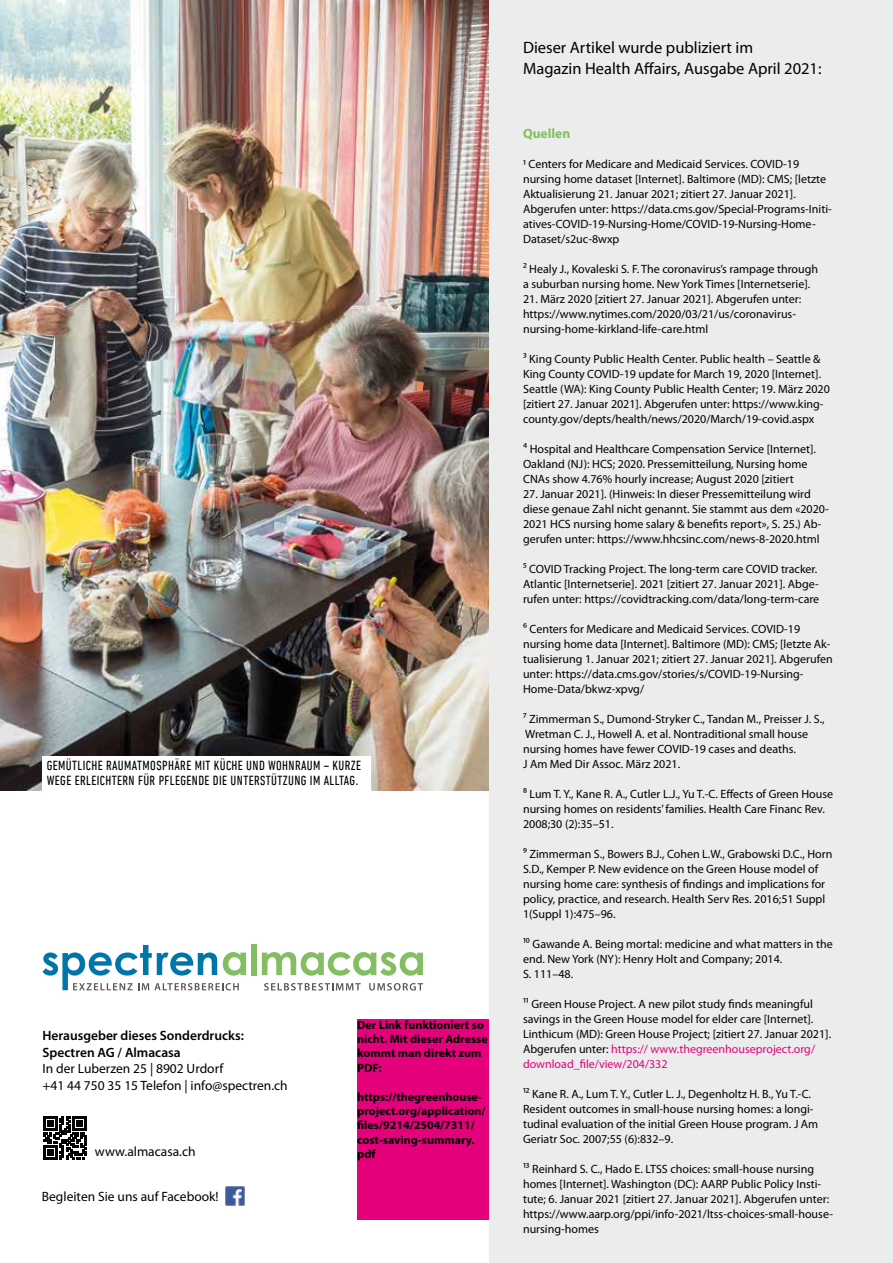
<style>
.page{position:relative;width:893px;height:1263px;background:#fff}
.page>*{position:absolute;margin:0;border:0;box-sizing:border-box;transform-origin:0 0}
.t1{font:16.5px/21px "Myriad Pro";color:#000}
.t2{font:13.5px/16.5px "Myriad Pro";color:#000}
.t3{font:condensed 13.5px/15px "DIN Next LT Pro";letter-spacing:.03em;color:#000}
.t4{font:600 13.5px/16.5px "Myriad Pro";color:#000}
.t5{font:700 13.5px "Myriad Pro";color:#83bf62}
.t6{font:12px/15px "Myriad Pro";color:#000}
.t7{font:700 12px/14.4px "Myriad Pro";color:#000}
.s1{color:#e5007c}
</style>
<div class="page">
<div style="left:489px;top:0;width:404px;height:1263px;background:#ebecec"></div>
<img style="left:0;top:0;width:489px;height:791px">
<div style="left:43px;top:756px;width:328px;height:36px;background:#fff"></div>
<div style="left:251px;top:944px;width:6px;height:31px;background:#83bf62"></div>
<svg style="left:262px;top:952px;width:161px;height:24px"></svg>
<svg style="left:264px;top:983px;width:97px;height:7px"></svg>
<svg style="left:369px;top:983px;width:54px;height:7px"></svg>
<svg style="left:43px;top:945px;width:203px;height:45px"></svg>
<svg style="left:43px;top:1116px;width:44px;height:44px"></svg>
<img style="left:226px;top:1186px;width:18px;height:19px">
<div style="left:357px;top:1019px;width:132px;height:201px;background:#e5007c"></div>
<p class="t3" style="left:47px;top:758px;width:316px">GEMÜTLICHE RAUMATMOSPHÄRE MIT KÜCHE UND WOHNRAUM – KURZE<br>WEGE ERLEICHTERN FÜR PFLEGENDE DIE UNTERSTÜTZUNG IM ALLTAG.</p>
<p class="t4" style="left:43px;top:1027px;width:203px">Herausgeber dieses Sonderdrucks:<br>Spectren AG / Almacasa</p>
<p class="t2" style="left:43px;top:1060px;width:247px">In der Luberzen 25 | 8902 Urdorf<br>+41 44 750 35 15 Telefon | info@spectren.ch</p>
<p class="t2" style="left:95px;top:1143px;width:102px">www.almacasa.ch</p>
<p class="t2" style="left:42px;top:1187px;width:178px">Begleiten Sie uns auf Facebook!</p>
<p class="t7" style="left:357px;top:1017px;width:132px">Der Link funktioniert so nicht. Mit dieser Adresse kommt man direkt zum<br>PDF:</p>
<p class="t7" style="left:357px;top:1089px;width:130px">https://thegreenhouse&shy;project.org/application/ files/9214/2504/7311/ cost-saving-summary. pdf</p>
<h1 class="t1" style="left:523px;top:36px;width:300px">Dieser Artikel wurde publiziert im<br>Magazin Health Affairs, Ausgabe April 2021:</h1>
<p class="t5" style="left:523px;top:124px;width:49px">Quellen</p>
<p class="t6" style="left:523px;top:156px;width:310px">1 Centers for Medicare and Medicaid Services. COVID-19 nursing home dataset [Internet]. Baltimore (MD): CMS; [letzte Aktualisierung 21. Januar 2021; zitiert 27. Januar 2021].<br>Abgerufen unter: https://data.cms.gov/Special-Programs-Initi&shy;atives-COVID-19-Nursing-Home/COVID-19-Nursing-Home-Dataset/s2uc-8wxp</p>
<p class="t6" style="left:523px;top:261px;width:297px">² Healy J., Kovaleski S. F. The coronavirus’s rampage through a suburban nursing home. New York Times [Internetserie].</p>
<p class="t6" style="left:523px;top:291px;width:280px">21. März 2020 [zitiert 27. Januar 2021]. Abgerufen unter: https://www.nytimes.com/2020/03/21/us/coronavirus&shy;nursing-home-kirkland-life-care.html</p>
<p class="t6" style="left:523px;top:351px;width:308px">³ King County Public Health Center. Public health – Seattle &amp; King County COVID-19 update for March 19, 2020 [Internet].<br>Seattle (WA): King County Public Health Center; 19. März 2020 [zitiert 27. Januar 2021]. Abgerufen unter: https://www.king&shy;county.gov/depts/health/news/2020/March/19-covid.aspx</p>
<p class="t6" style="left:523px;top:441px;width:295px">⁴ Hospital and Healthcare Compensation Service [Internet].<br>Oakland (NJ): HCS; 2020. Pressemitteilung, Nursing home<br>CNAs show 4.76% hourly increase; August 2020 [zitiert</p>
<p class="t6" style="left:523px;top:486px;width:307px">27. Januar 2021]. (Hinweis: In dieser Pressemitteilung wird diese genaue Zahl nicht genannt. Sie stammt aus dem «2020- 2021 HCS nursing home salary &amp; benefits report», S. 25.) Ab&shy;gerufen unter: https://www.hhcsinc.com/news-8-2020.html</p>
<p class="t6" style="left:523px;top:561px;width:298px">⁵ COVID Tracking Project. The long-term care COVID tracker.<br>Atlantic [Internetserie]. 2021 [zitiert 27. Januar 2021]. Abge&shy;rufen unter: https://covidtracking.com/data/long-term-care</p>
<p class="t6" style="left:523px;top:621px;width:311px">⁶ Centers for Medicare and Medicaid Services. COVID-19 nursing home data [Internet]. Baltimore (MD): CMS; [letzte Ak&shy;tualisierung 1. Januar 2021; zitiert 27. Januar 2021]. Abgerufen unter: https://data.cms.gov/stories/s/COVID-19-Nursing-Home-Data/bkwz-xpvg/</p>
<p class="t6" style="left:523px;top:711px;width:303px">⁷ Zimmerman S., Dumond-Stryker C., Tandan M., Preisser J. S., Wretman C. J., Howell A. et al. Nontraditional small house nursing homes have fewer COVID-19 cases and deaths.<br>J Am Med Dir Assoc. März 2021.</p>
<p class="t6" style="left:523px;top:786px;width:312px">⁸ Lum T. Y., Kane R. A., Cutler L.J., Yu T.-C. Effects of Green House nursing homes on residents’ families. Health Care Financ Rev.<br>2008;30 (2):35–51.</p>
<p class="t6" style="left:523px;top:846px;width:311px">⁹ Zimmerman S., Bowers B.J., Cohen L.W., Grabowski D.C., Horn S.D., Kemper P. New evidence on the Green House model of nursing home care: synthesis of findings and implications for policy, practice, and research. Health Serv Res. 2016;51 Suppl 1(Suppl 1):475–96.</p>
<p class="t6" style="left:523px;top:936px;width:311px">¹⁰ Gawande A. Being mortal: medicine and what matters in the end. New York (NY): Henry Holt and Company; 2014.<br>S. 111–48.</p>
<p class="t6" style="left:523px;top:996px;width:310px">¹1 Green House Project. A new pilot study finds meaningful savings in the Green House model for elder care [Internet].<br>Linthicum (MD): Green House Project; [zitiert 27. Januar 2021].<br>Abgerufen unter: <span class="s1">https:// www.thegreenhouseproject.org/ download_file/view/204/332</span></p>
<p class="t6" style="left:523px;top:1086px;width:297px">12 Kane R. A., Lum T. Y., Cutler L. J., Degenholtz H. B., Yu T.-C.<br>Resident outcomes in small-house nursing homes: a longi&shy;tudinal evaluation of the initial Green House program. J Am Geriatr Soc. 2007;55 (6):832–9.</p>
<p class="t6" style="left:523px;top:1161px;width:311px">13 Reinhard S. C., Hado E. LTSS choices: small-house nursing homes [Internet]. Washington (DC): AARP Public Policy Insti&shy;tute; 6. Januar 2021 [zitiert 27. Januar 2021]. Abgerufen unter: https://www.aarp.org/ppi/info-2021/ltss-choices-small-house&shy;nursing-homes</p>
</div>
